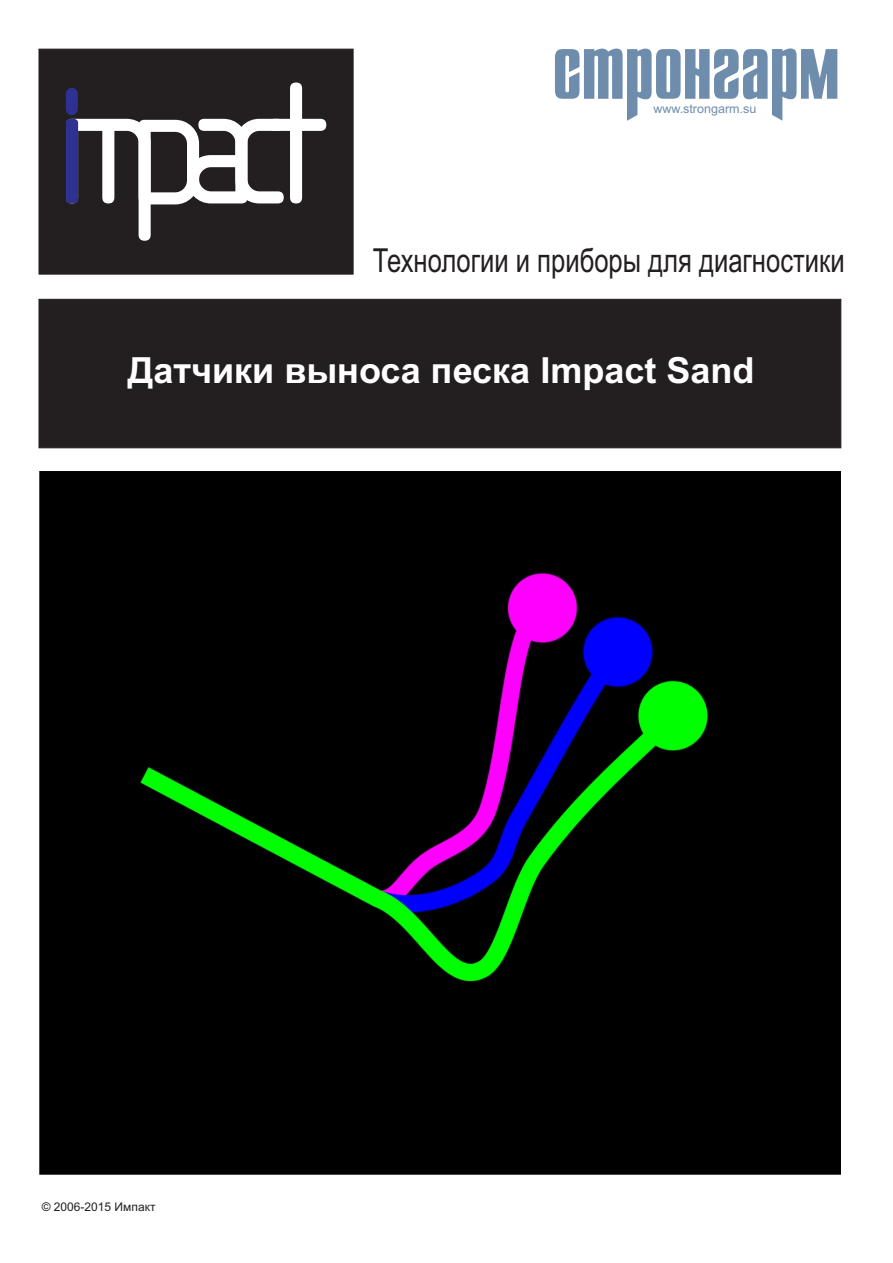
<style>
.page{position:relative;width:893px;height:1263px;background:#fff}
.page>*{position:absolute;margin:0;border:0;box-sizing:border-box;transform-origin:0 0}
.t1{font:700 36px "Arial";color:#fff}
.t2{font:33px "Arial";color:#231f20;scale:.78 1}
.t3{font:12.45px "Arial";color:#6e8dad}
.t4{font:12px "Arial";color:#231f20}
</style>
<div class="page">
<div style="left:39px;top:49px;width:314px;height:225px;background:#231f20"></div>
<svg style="left:66px;top:83px;width:260px;height:158px"></svg>
<svg style="left:555px;top:48px;width:282px;height:73px"></svg>
<div style="left:39px;top:472px;width:802px;height:702px;background:#000"></div>
<div style="left:39px;top:299px;width:802px;height:149px;background:#231f20"></div>
<p class="t3" style="left:653px;top:104px;width:104px">www.strongarm.su</p>
<p class="t2" style="left:373px;top:248px;width:606px">Технологии и приборы для диагностики</p>
<p class="t1" style="left:128px;top:357px;width:628px">Датчики выноса песка Impact Sand</p>
<p class="t4" style="left:42px;top:1202px;width:115px">© 2006-2015 Импакт</p>
</div>
